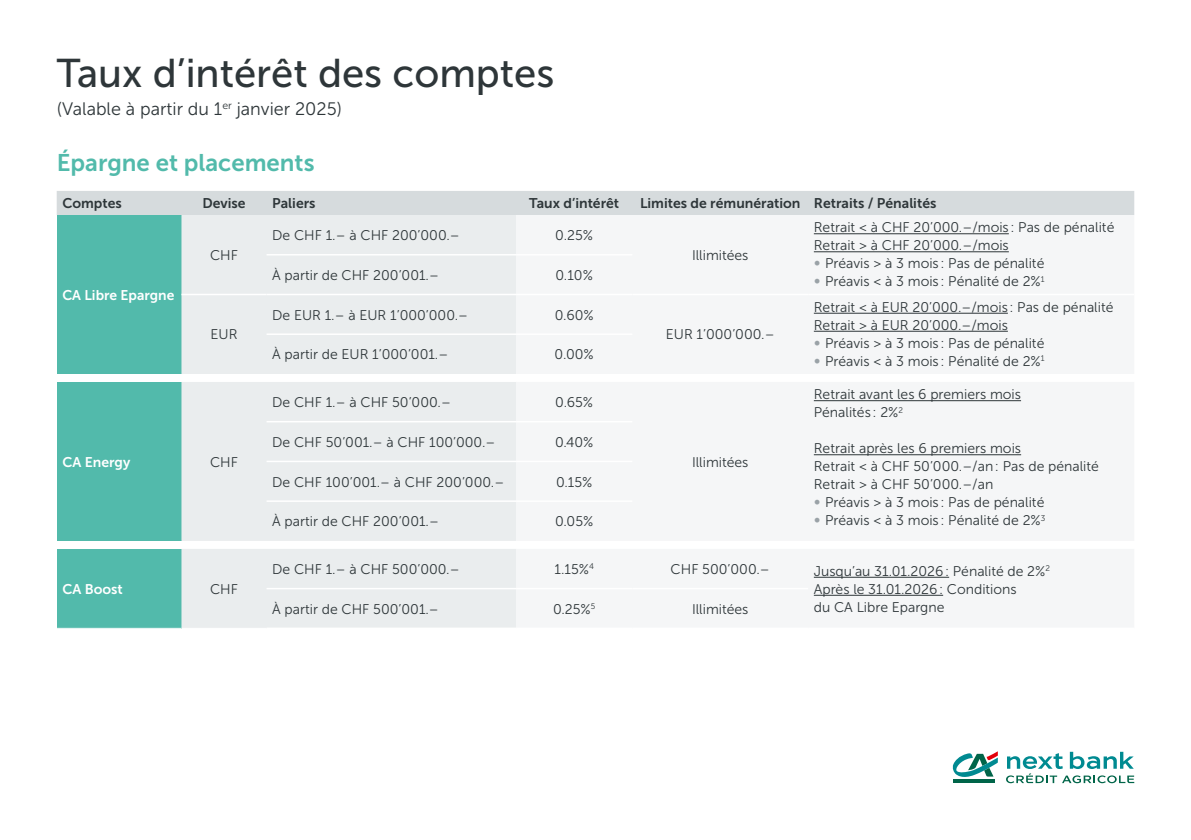
<style>
.page{position:relative;width:1191px;height:840px;background:#fff}
.page>*{position:absolute;margin:0;border:0;box-sizing:border-box;transform-origin:0 0}
.t1{font:40px "Museo Sans 500";color:#2e3639}
.t2{font:24px "Museo Sans 700";color:#52baab}
.t3{font:18px "Museo Sans 300";color:#2e3639}
.t4{font:14px/18px "Museo Sans 300";color:#2e3639}
.t5{font:14px "Museo Sans 700";color:#2e3639}
.t6{font:14px "Museo Sans 700";color:#fff}
.s1{color:#9aa2a7}
</style>
<div class="page">
<div style="left:57px;top:191px;width:1077px;height:24px;background:#d6dbdd"></div>
<div style="left:57px;top:215px;width:124px;height:159px;background:#52baab"></div>
<div style="left:181px;top:215px;width:335px;height:159px;background:#eaedee"></div>
<div style="left:813px;top:233px;width:196px;height:99px;background:#f5f6f7"></div>
<hr style="left:266px;top:254px;width:250px;height:1px;background:#fff">
<hr style="left:266px;top:293px;width:250px;height:2px;background:#fff">
<hr style="left:181px;top:293px;width:85px;height:2px;background:#fff">
<hr style="left:266px;top:333px;width:250px;height:2px;background:#fff">
<hr style="left:808px;top:293px;width:326px;height:2px;background:#fff">
<hr style="left:814px;top:233px;width:194px;height:1px;background:#2e3639">
<hr style="left:814px;top:251px;width:194px;height:1px;background:#2e3639">
<hr style="left:814px;top:313px;width:194px;height:1px;background:#2e3639">
<hr style="left:814px;top:331px;width:194px;height:1px;background:#2e3639">
<div style="left:57px;top:382px;width:124px;height:158px;background:#52baab"></div>
<div style="left:181px;top:382px;width:335px;height:158px;background:#eaedee"></div>
<div style="left:813px;top:400px;width:209px;height:56px;background:#f5f6f7"></div>
<hr style="left:266px;top:420px;width:250px;height:2px;background:#fff">
<hr style="left:266px;top:460px;width:250px;height:2px;background:#fff">
<hr style="left:266px;top:500px;width:250px;height:1px;background:#fff">
<hr style="left:814px;top:400px;width:207px;height:1px;background:#2e3639">
<hr style="left:814px;top:454px;width:207px;height:1px;background:#2e3639">
<div style="left:57px;top:548px;width:124px;height:80px;background:#52baab"></div>
<div style="left:181px;top:549px;width:335px;height:78px;background:#eaedee"></div>
<svg style="left:813px;top:576px;width:137px;height:20px;fill:#f5f6f7"></svg>
<hr style="left:266px;top:587px;width:250px;height:2px;background:#fff">
<hr style="left:57px;top:627px;width:124px;height:1px;background:#fff">
<hr style="left:814px;top:576px;width:135px;height:1px;background:#2e3639">
<hr style="left:814px;top:594px;width:129px;height:1px;background:#2e3639">
<hr style="left:953px;top:778px;width:41px;height:4px;background:#006549">
<svg style="left:952px;top:751px;width:45px;height:28px"></svg>
<svg style="left:1006px;top:751px;width:128px;height:31px"></svg>
<h1 class="t1" style="left:57px;top:51px;width:499px">Taux d’intérêt des comptes</h1>
<p class="t3" style="left:57px;top:99px;width:287px">(Valable à partir du 1<sup>er</sup> janvier 2025)</p>
<h2 class="t2" style="left:57px;top:149px;width:259px">Épargne et placements</h2>
<p class="t5" style="left:62px;top:195px;width:61px">Comptes</p>
<p class="t5" style="left:202px;top:195px;width:45px">Devise</p>
<p class="t5" style="left:272px;top:195px;width:45px">Paliers</p>
<p class="t5" style="left:529px;top:195px;width:91px">Taux d’intérêt</p>
<p class="t5" style="left:640px;top:195px;width:298px">Limites de rémunération Retraits / Pénalités</p>
<p class="t6" style="left:62px;top:287px;width:114px">CA Libre Epargne</p>
<p class="t4" style="left:210px;top:246px;width:29px">CHF</p>
<p class="t4" style="left:210px;top:325px;width:28px">EUR</p>
<p class="t6" style="left:62px;top:454px;width:69px">CA Energy</p>
<p class="t4" style="left:210px;top:452px;width:29px">CHF</p>
<p class="t6" style="left:62px;top:581px;width:62px">CA Boost</p>
<p class="t4" style="left:210px;top:580px;width:29px">CHF</p>
<p class="t4" style="left:272px;top:226px;width:189px">De CHF 1.– à CHF 200’000.–</p>
<p class="t4" style="left:555px;top:226px;width:39px">0.25%</p>
<p class="t4" style="left:272px;top:266px;width:168px">À partir de CHF 200’001.–</p>
<p class="t4" style="left:555px;top:266px;width:39px">0.10%</p>
<p class="t4" style="left:272px;top:306px;width:197px">De EUR 1.– à EUR 1’000’000.–</p>
<p class="t4" style="left:555px;top:306px;width:40px">0.60%</p>
<p class="t4" style="left:272px;top:345px;width:178px">À partir de EUR 1’000’001.–</p>
<p class="t4" style="left:554px;top:345px;width:41px">0.00%</p>
<p class="t4" style="left:272px;top:393px;width:180px">De CHF 1.– à CHF 50’000.–</p>
<p class="t4" style="left:555px;top:393px;width:39px">0.65%</p>
<p class="t4" style="left:272px;top:433px;width:225px">De CHF 50’001.– à CHF 100’000.–</p>
<p class="t4" style="left:555px;top:433px;width:40px">0.40%</p>
<p class="t4" style="left:272px;top:472px;width:233px">De CHF 100’001.– à CHF 200’000.–</p>
<p class="t4" style="left:556px;top:472px;width:38px">0.15%</p>
<p class="t4" style="left:272px;top:512px;width:168px">À partir de CHF 200’001.–</p>
<p class="t4" style="left:555px;top:512px;width:40px">0.05%</p>
<p class="t4" style="left:692px;top:246px;width:58px">Illimitées</p>
<p class="t4" style="left:666px;top:325px;width:110px">EUR 1’000’000.–</p>
<p class="t4" style="left:692px;top:452px;width:58px">Illimitées</p>
<p class="t4" style="left:814px;top:218px;width:302px">Retrait &lt; à CHF 20’000.–/mois : Pas de pénalité<br>Retrait &gt; à CHF 20’000.–/mois<br><span class="s1">∞</span> Préavis &gt; à 3 mois : Pas de pénalité</p>
<p class="t4" style="left:814px;top:272px;width:232px"><span class="s1">∞</span> Préavis &lt; à 3 mois : Pénalité de 2%<sup>1</sup></p>
<p class="t4" style="left:814px;top:298px;width:301px">Retrait &lt; à EUR 20’000.–/mois : Pas de pénalité<br>Retrait &gt; à EUR 20’000.–/mois<br><span class="s1">∞</span> Préavis &gt; à 3 mois : Pas de pénalité</p>
<p class="t4" style="left:814px;top:352px;width:232px"><span class="s1">∞</span> Préavis &lt; à 3 mois : Pénalité de 2%<sup>1</sup></p>
<p class="t4" style="left:814px;top:385px;width:209px">Retrait avant les 6 premiers mois<br>Pénalités : 2%<sup>2</sup></p>
<p class="t4" style="left:814px;top:439px;width:286px">Retrait après les 6 premiers mois<br>Retrait &lt; à CHF 50’000.–/an : Pas de pénalité Retrait &gt; à CHF 50’000.–/an<br><span class="s1">∞</span> Préavis &gt; à 3 mois : Pas de pénalité<br><span class="s1">∞</span> Préavis &lt; à 3 mois : Pénalité de 2%<sup>3</sup></p>
<p class="t4" style="left:272px;top:560px;width:189px">De CHF 1.– à CHF 500’000.–</p>
<p class="t4" style="left:554px;top:560px;width:41px">1.15%<sup>4</sup></p>
<p class="t4" style="left:670px;top:560px;width:101px">CHF 500’000.–</p>
<p class="t4" style="left:814px;top:562px;width:238px">Jusqu’au 31.01.2026: Pénalité de 2%<sup>2<br></sup>Après le 31.01.2026: Conditions</p>
<p class="t4" style="left:272px;top:599px;width:168px">À partir de CHF 500’001.–</p>
<p class="t4" style="left:553px;top:599px;width:44px">0.25%<sup>5</sup></p>
<p class="t4" style="left:692px;top:599px;width:58px">Illimitées</p>
<p class="t4" style="left:814px;top:598px;width:132px">du CA Libre Epargne</p>
</div>
